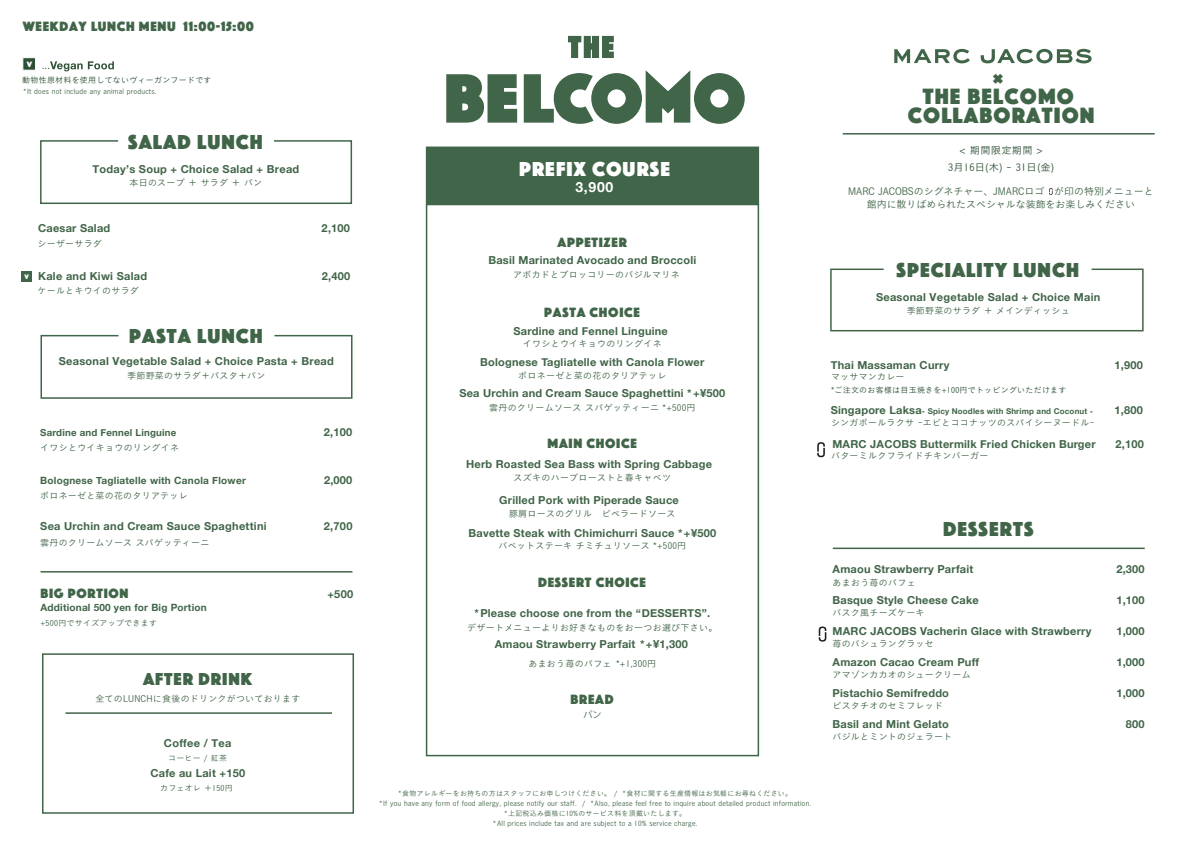
<style>
.page{position:relative;width:1191px;height:842px;background:#fff}
.page>*{position:absolute;margin:0;border:0;box-sizing:border-box;transform-origin:0 0}
.t1{font:23px/19px "Phosphate Solid";letter-spacing:.05em;color:#416548;text-align:center}
.t2{font:21px "Phosphate Solid";letter-spacing:.05em;color:#416548}
.t3{font:21px "Phosphate Solid";letter-spacing:.05em;color:#fff}
.t4{font:18px "Phosphate Solid";letter-spacing:.05em;color:#416548}
.t5{font:14px "Phosphate Solid";letter-spacing:.05em;color:#416548}
.t6{font:700 14px "Helvetica Neue";color:#fff}
.t7{font:700 11px "Helvetica Neue";letter-spacing:.02em;color:#416548}
.t8{font:700 10px "Helvetica Neue";letter-spacing:.025em;color:#416548}
.t9{font:10px/13px "Koburina Go W3";letter-spacing:-.005em;color:#416548;text-align:center}
.t10{font:10px/17.1px "Koburina Go W3";letter-spacing:.03em;color:#2d5035;text-align:center}
.t11{font:700 9.7px "Helvetica Neue";letter-spacing:.02em;color:#416548}
.t12{font:9px "Koburina Go W3";letter-spacing:.03em;color:#416548}
.t13{font:9px "Koz Go Pr 6 N";color:#416548}
.t14{font:8px "Koburina Go W3";letter-spacing:.03em;color:#2d5035}
.t15{font:700 8px "Helvetica Neue";letter-spacing:.02em;color:#416548}
.t16{font:8px "Koburina Go W3";letter-spacing:.03em;color:#416548}
.t17{font:8px "Phosphate Solid";color:#fff}
.t18{font:7px/10px "Koburina Go W3";letter-spacing:.03em;color:#416548;text-align:center}
.t19{font:6.8px "Phosphate Solid";color:#fff}
.s1{font-size:11px}
</style>
<div class="page">
<div style="left:426px;top:147px;width:333px;height:58px;background:#416548"></div>
<div style="left:426px;top:204px;width:333px;height:552px;border:2px solid #416548"></div>
<svg style="left:446px;top:70px;width:299px;height:54px"></svg>
<svg style="left:568px;top:35px;width:46px;height:23px"></svg>
<hr style="left:832px;top:548px;width:312px;height:1px;background:#416548">
<div style="left:23px;top:58px;width:13px;height:12px;background:#2d5035"></div>
<div style="left:22px;top:57px;width:14px;height:14px;border:1px solid #fff"></div>
<svg style="left:42px;top:61px;width:72px;height:10px"></svg>
<svg style="left:40px;top:334px;width:313px;height:65px"></svg>
<hr style="left:41px;top:571px;width:311px;height:1px;background:#416548">
<div style="left:42px;top:653px;width:312px;height:161px;border:2px solid #416548"></div>
<hr style="left:65px;top:712px;width:267px;height:2px;background:#416548">
<svg style="left:40px;top:140px;width:313px;height:64px"></svg>
<div style="left:22px;top:271px;width:10px;height:11px;background:#416548"></div>
<svg style="left:830px;top:268px;width:314px;height:64px"></svg>
<svg style="left:817px;top:442px;width:8px;height:15px"></svg>
<svg style="left:818px;top:626px;width:8px;height:16px"></svg>
<hr style="left:842px;top:133px;width:312px;height:2px;background:#416548">
<svg style="left:1049px;top:188px;width:3px;height:7px"></svg>
<svg style="left:894px;top:49px;width:76px;height:14px"></svg>
<svg style="left:980px;top:49px;width:111px;height:14px"></svg>
<p class="t5" style="left:23px;top:16px;width:233px">WEEKDAY LUNCH MENU 11:00-15:00</p>
<p class="t17" style="left:27px;top:59px;width:7px">V</p>
<p class="t14" style="left:22px;top:75px;width:191px">動物性原材料を使用してないヴィーガンフードです</p>
<p class="t18" style="left:23px;top:86px;width:134px">*It does not include any animal products.</p>
<h2 class="t2" style="left:128px;top:127px;width:136px">SALAD LUNCH</h2>
<p class="t7" style="left:93px;top:160px;width:208px">Today’s Soup + Choice Salad + Bread</p>
<p class="t12" style="left:130px;top:177px;width:134px">本日のスープ ＋ サラダ ＋ パン</p>
<p class="t19" style="left:25px;top:271px;width:6px">V</p>
<p class="t7" style="left:38px;top:220px;width:74px">Caesar Salad</p>
<p class="t7" style="left:322px;top:220px;width:30px">2,100</p>
<p class="t7" style="left:38px;top:267px;width:110px">Kale and Kiwi Salad</p>
<p class="t7" style="left:322px;top:267px;width:30px">2,400</p>
<p class="t12" style="left:38px;top:238px;width:66px">シーザーサラダ</p>
<p class="t12" style="left:38px;top:285px;width:103px">ケールとキウイのサラダ</p>
<h2 class="t2" style="left:129px;top:321px;width:135px">PASTA LUNCH</h2>
<p class="t12" style="left:127px;top:370px;width:140px">季節野菜のサラダ＋パスタ＋パン</p>
<p class="t7" style="left:59px;top:352px;width:276px">Seasonal Vegetable Salad + Choice Pasta + Bread</p>
<p class="t11" style="left:40px;top:425px;width:137px">Sardine and Fennel Linguine</p>
<p class="t7" style="left:324px;top:424px;width:30px">2,100</p>
<p class="t8" style="left:40px;top:473px;width:207px">Bolognese Tagliatelle with Canola Flower</p>
<p class="t7" style="left:324px;top:472px;width:30px">2,000</p>
<p class="t7" style="left:40px;top:518px;width:228px">Sea Urchin and Cream Sauce Spaghettini</p>
<p class="t7" style="left:324px;top:518px;width:30px">2,700</p>
<p class="t12" style="left:40px;top:442px;width:140px">イワシとウイキョウのリングイネ</p>
<p class="t12" style="left:40px;top:490px;width:149px">ボロネーゼと菜の花のタリアテッレ</p>
<p class="t12" style="left:40px;top:537px;width:171px">雲丹のクリームソース スパゲッティーニ</p>
<p class="t5" style="left:41px;top:583px;width:90px">BIG PORTION</p>
<p class="t7" style="left:327px;top:585px;width:27px">+500</p>
<p class="t8" style="left:41px;top:600px;width:168px">Additional 500 yen for Big Portion</p>
<p class="t16" style="left:41px;top:618px;width:118px">+500円でサイズアップできます</p>
<h3 class="t4" style="left:143px;top:666px;width:111px">AFTER DRINK</h3>
<p class="t12" style="left:95px;top:693px;width:206px">全てのLUNCHに食後のドリンクがついております</p>
<p class="t7" style="left:164px;top:734px;width:69px">Coffee / Tea</p>
<p class="t16" style="left:168px;top:752px;width:60px">コーヒー / 紅茶</p>
<p class="t16" style="left:160px;top:783px;width:74px">カフェオレ ＋150円</p>
<p class="t7" style="left:150px;top:764px;width:96px">Cafe au Lait +150</p>
<h2 class="t3" style="left:519px;top:154px;width:153px">PREFIX COURSE</h2>
<p class="t6" style="left:575px;top:176px;width:39px">3,900</p>
<p class="t5" style="left:557px;top:233px;width:71px">APPETIZER</p>
<p class="t7" style="left:488px;top:252px;width:209px">Basil Marinated Avocado and Broccoli</p>
<p class="t12" style="left:513px;top:269px;width:168px">アボカドとブロッコリーのバジルマリネ</p>
<p class="t5" style="left:544px;top:303px;width:97px">PASTA CHOICE</p>
<p class="t7" style="left:513px;top:322px;width:156px">Sardine and Fennel Linguine</p>
<p class="t7" style="left:480px;top:353px;width:225px">Bolognese Tagliatelle with Canola Flower</p>
<p class="t7" style="left:459px;top:384px;width:267px">Sea Urchin and Cream Sauce Spaghettini *+¥500</p>
<p class="t12" style="left:523px;top:338px;width:140px">イワシとウイキョウのリングイネ</p>
<p class="t12" style="left:518px;top:370px;width:150px">ボロネーゼと菜の花のタリアテッレ</p>
<p class="t12" style="left:489px;top:402px;width:208px">雲丹のクリームソース スパゲッティーニ *+500円</p>
<p class="t5" style="left:547px;top:434px;width:91px">MAIN CHOICE</p>
<p class="t7" style="left:466px;top:455px;width:247px">Herb Roasted Sea Bass with Spring Cabbage</p>
<p class="t7" style="left:499px;top:491px;width:181px">Grilled Pork with Piperade Sauce</p>
<p class="t7" style="left:468px;top:524px;width:249px">Bavette Steak with Chimichurri Sauce *+¥500</p>
<p class="t12" style="left:513px;top:472px;width:159px">スズキのハーブローストと春キャベツ</p>
<p class="t12" style="left:509px;top:508px;width:168px">豚肩ロースのグリル　ピペラードソース</p>
<p class="t12" style="left:498px;top:540px;width:189px">バベットステーキ チミチュリソース *+500円</p>
<p class="t5" style="left:538px;top:573px;width:109px">DESSERT CHOICE</p>
<p class="t7" style="left:474px;top:605px;width:237px">*Please choose one from the “DESSERTS”.</p>
<p class="t7" style="left:495px;top:636px;width:194px">Amaou Strawberry Parfait *+¥1,300</p>
<p class="t12" style="left:467px;top:622px;width:252px">デザートメニューよりお好きなものをお一つお選び下さい。</p>
<p class="t12" style="left:528px;top:657px;width:129px">あまおう苺のパフェ *+1,300円</p>
<p class="t5" style="left:570px;top:690px;width:44px">BREAD</p>
<p class="t13" style="left:583px;top:710px;width:20px">パン</p>
<h1 class="t1" style="left:908px;top:66px;width:188px">×<br>THE BELCOMO<br>COLLABORATION</h1>
<p class="t10" style="left:948px;top:142px;width:108px">&lt; 期間限定期間 &gt;<br>3月16日(木) - 31日(金)</p>
<p class="t9" style="left:848px;top:185px;width:307px">MARC JACOBSのシグネチャー、JMARCロゴ　が印の特別メニューと館内に散りばめられたスペシャルな装飾をお楽しみください</p>
<h2 class="t2" style="left:896px;top:255px;width:184px">SPECIALITY LUNCH</h2>
<p class="t12" style="left:906px;top:305px;width:165px">季節野菜のサラダ ＋ メインディッシュ</p>
<p class="t7" style="left:876px;top:289px;width:226px">Seasonal Vegetable Salad + Choice Main</p>
<p class="t7" style="left:830px;top:357px;width:120px">Thai Massaman Curry</p>
<p class="t7" style="left:1114px;top:357px;width:30px">1,900</p>
<p class="t15" style="left:830px;top:405px;width:264px"><span class="s1">Singapore Laksa</span>- Spicy Noodles with Shrimp and Coconut -</p>
<p class="t7" style="left:1114px;top:402px;width:30px">1,800</p>
<p class="t12" style="left:831px;top:371px;width:75px">マッサマンカレー</p>
<p class="t12" style="left:831px;top:417px;width:265px">シンガポールラクサ -エビとココナッツのスパイシーヌードル-</p>
<p class="t14" style="left:831px;top:385px;width:237px">*ご注文のお客様は目玉焼きを+100円でトッピングいただけます</p>
<p class="t7" style="left:832px;top:435px;width:265px">MARC JACOBS Buttermilk Fried Chicken Burger</p>
<p class="t7" style="left:1115px;top:435px;width:30px">2,100</p>
<p class="t12" style="left:831px;top:450px;width:159px">バターミルクフライドチキンバーガー</p>
<h2 class="t2" style="left:943px;top:514px;width:92px">DESSERTS</h2>
<p class="t7" style="left:832px;top:560px;width:142px">Amaou Strawberry Parfait</p>
<p class="t7" style="left:1116px;top:560px;width:30px">2,300</p>
<p class="t7" style="left:832px;top:591px;width:148px">Basque Style Cheese Cake</p>
<p class="t7" style="left:1116px;top:591px;width:30px">1,100</p>
<p class="t7" style="left:832px;top:622px;width:260px">MARC JACOBS Vacherin Glace with Strawberry</p>
<p class="t7" style="left:1116px;top:622px;width:30px">1,000</p>
<p class="t7" style="left:832px;top:653px;width:148px">Amazon Cacao Cream Puff</p>
<p class="t7" style="left:1116px;top:653px;width:30px">1,000</p>
<p class="t7" style="left:832px;top:684px;width:118px">Pistachio Semifreddo</p>
<p class="t7" style="left:1116px;top:684px;width:30px">1,000</p>
<p class="t7" style="left:832px;top:715px;width:118px">Basil and Mint Gelato</p>
<p class="t7" style="left:1126px;top:715px;width:20px">800</p>
<p class="t12" style="left:832px;top:577px;width:85px">あまおう苺のパフェ</p>
<p class="t12" style="left:832px;top:607px;width:94px">バスク風チーズケーキ</p>
<p class="t12" style="left:832px;top:638px;width:103px">苺のバシュラングラッセ</p>
<p class="t12" style="left:832px;top:669px;width:140px">アマゾンカカオのシュークリーム</p>
<p class="t12" style="left:832px;top:700px;width:112px">ピスタチオのセミフレッド</p>
<p class="t12" style="left:832px;top:731px;width:121px">バジルとミントのジェラート</p>
<p class="t18" style="left:379px;top:788px;width:433px">*食物アレルギーをお持ちの方はスタッフにお申しつけください。 / *食材に関する生産情報はお気軽にお尋ねください。<br>*If you have any form of food allergy, please notify our staff. / *Also, please feel free to inquire about detailed product information. *上記税込み価格に10%のサービス料を頂戴いたします。<br>*All prices include tax and are subject to a 10% service charge.</p>
</div>
